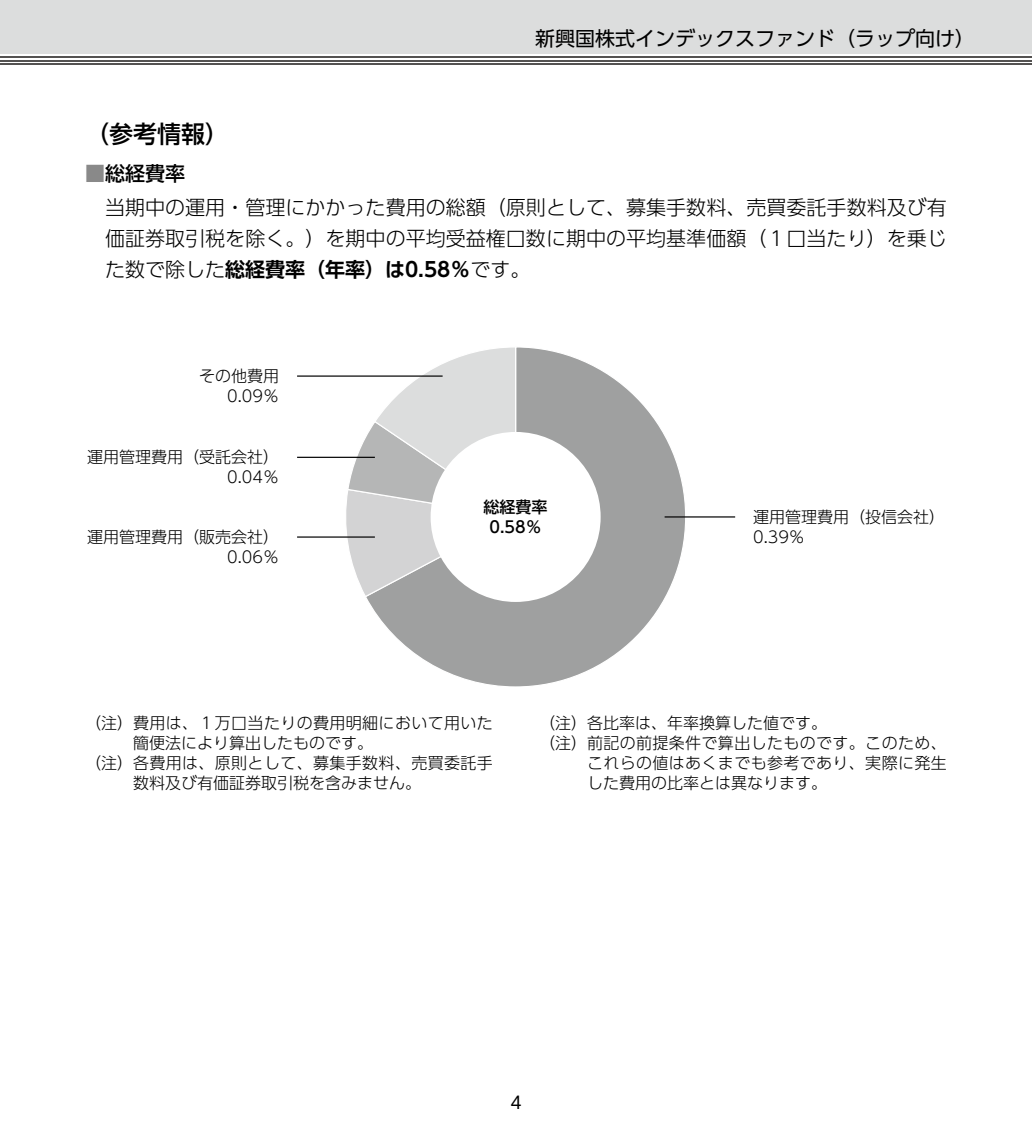
<style>
.page{position:relative;width:1032px;height:1134px;background:#fff}
.page>*{position:absolute;margin:0;border:0;box-sizing:border-box;transform-origin:0 0}
.t1{font:500 24px "UD Shin Go Pro";color:#000}
.t2{font:300 20px/34px "UD Shin Go Pro";color:#000}
.t3{font:700 20px "UD Shin Go Pro De";color:#000}
.t4{font:20px "UD Shin Go Pro";color:#000}
.t5{font:17px "UD Shin Go Pro";color:#000}
.t6{font:300 16px/20px "UD Shin Go Pro";color:#000;text-align:right}
.t7{font:300 16px "UD Shin Go Pro";letter-spacing:.025em;color:#000}
.t8{font:500 16px/20px "UD Shin Go Pro";color:#000;text-align:center}
.s1{font-weight:500;color:#898989}
.s2{font-weight:500}
.s3{font-family:"UD Shin Go Pro";font-weight:300}
</style>
<div class="page">
<div style="left:0;top:0;width:1032px;height:54px;background:#dcdddd"></div>
<hr style="left:0;top:63px;width:1032px;height:2px;background:#545251">
<hr style="left:0;top:60px;width:1032px;height:1px;background:#545251">
<hr style="left:0;top:56px;width:1032px;height:2px;background:#545251">
<svg style="left:367px;top:347px;width:320px;height:340px"></svg>
<svg style="left:342px;top:347px;width:179px;height:251px"></svg>
<div style="left:431px;top:432px;width:170px;height:170px;background:#fff;border-radius:50%"></div>
<hr style="left:297px;top:457px;width:78px;height:1px;background:#000">
<hr style="left:297px;top:375px;width:146px;height:2px;background:#000">
<hr style="left:297px;top:536px;width:78px;height:2px;background:#000">
<hr style="left:664px;top:516px;width:71px;height:1px;background:#000">
<p class="t4" style="left:535px;top:22px;width:441px">新興国株式インデックスファンド（ラップ向け）</p>
<h1 class="t1" style="left:85px;top:114px;width:145px">（参考情報）</h1>
<p class="t2" style="left:105px;top:155px;width:843px;text-indent:-20px"><span class="s1">■</span><span class="s2">総経費率<br></span>当期中の運用・管理にかかった費用の総額（原則として、募集手数料、売買委託手数料及び有</p>
<p class="t2" style="left:105px;top:220px;width:843px">価証券取引税を除く。）を期中の平均受益権口数に期中の平均基準価額（１口当たり）を乗じ</p>
<p class="t3" style="left:105px;top:253px;width:427px"><span class="s3">た数で除した</span>総経費率（年率）は0.58％<span class="s3">です。</span></p>
<p class="t6" style="left:199px;top:365px;width:81px">その他費用<br>0.09％</p>
<p class="t6" style="left:87px;top:447px;width:193px">運用管理費用（受託会社）<br>0.04％</p>
<p class="t6" style="left:87px;top:526px;width:193px">運用管理費用（販売会社）<br>0.06％</p>
<p class="t8" style="left:484px;top:496px;width:65px">総経費率<br>0.58％</p>
<p class="t6" style="left:753px;top:506px;width:193px;text-align:left">運用管理費用（投信会社）<br>0.39％</p>
<p class="t7" style="left:85px;top:710px;width:409px">（注）費用は、１万口当たりの費用明細において用いた</p>
<p class="t6" style="left:133px;top:732px;width:241px">簡便法により算出したものです。</p>
<p class="t7" style="left:85px;top:750px;width:409px">（注）各費用は、原則として、募集手数料、売買委託手</p>
<p class="t6" style="left:133px;top:772px;width:289px">数料及び有価証券取引税を含みません。</p>
<p class="t6" style="left:539px;top:712px;width:289px">（注）各比率は、年率換算した値です。</p>
<p class="t7" style="left:539px;top:730px;width:409px">（注）前記の前提条件で算出したものです。このため、</p>
<p class="t7" style="left:587px;top:750px;width:361px">これらの値はあくまでも参考であり、実際に発生</p>
<p class="t6" style="left:587px;top:772px;width:241px">した費用の比率とは異なります。</p>
<p class="t5" style="left:510px;top:1089px;width:13px">4</p>
</div>
